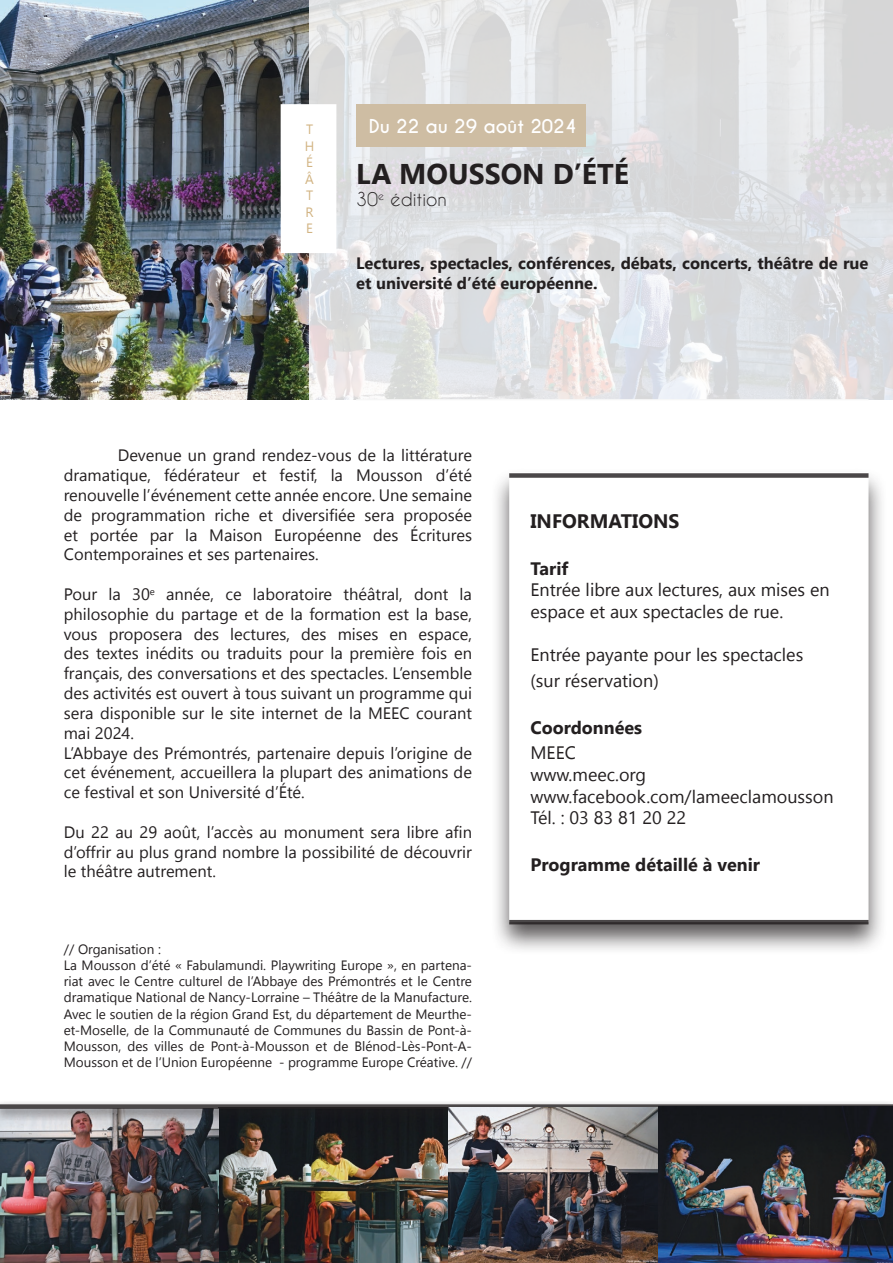
<style>
.page{position:relative;width:893px;height:1263px;background:#fff}
.page>*{position:absolute;margin:0;border:0;box-sizing:border-box;transform-origin:0 0}
.t1{font:700 28.5px "Gadugi";color:#231f20}
.t2{font:700 19.5px "Gadugi";color:#231f20}
.t3{font:18px/21.6px "Gadugi";color:#231f20}
.t4{font:700 18px "Gadugi";color:#231f20}
.t5{font:700 18px "Caviar Dreams";color:#fff}
.t6{font:18px "Caviar Dreams";color:#231f20}
.t7{font:16.5px/19.8px "Gadugi";color:#231f20;text-align:justify}
.t8{font:700 16.5px/19.8px "Gadugi";color:#231f20}
.t9{font:13.5px/16.2px "Gadugi";color:#231f20}
.t10{font:13.5px/16.5px "Gadugi";color:#d2b483;text-align:justify}
</style>
<div class="page">
<img style="left:0;top:0;width:310px;height:399px">
<div style="left:491px;top:468px;width:396px;height:488px;background:#231f20;opacity:.75"></div>
<div style="left:509px;top:472px;width:359px;height:450px;background:#fff;border:2px solid #fff"></div>
<svg style="left:509px;top:920px;width:359px;height:4px"></svg>
<div style="left:509px;top:473px;width:359px;height:5px;background:#4a4748"></div>
<svg style="left:310px;top:0;width:583px;height:400px;background:#dfe0e2"></svg>
<div style="left:356px;top:104px;width:230px;height:43px;background:#cebda3"></div>
<div style="left:281px;top:104px;width:55px;height:149px;background:#fff"></div>
<img style="left:0;top:1122px;width:658px;height:141px">
<div style="left:0;top:1099px;width:893px;height:23px;background:#231f20;opacity:.87"></div>
<svg style="left:0;top:1104px;width:893px;height:5px;background:#5e5c5d"></svg>
<img style="left:658px;top:1106px;width:235px;height:157px">
<p class="t10" style="left:305px;top:121px;width:11px">T H É Â T R E</p>
<p class="t5" style="left:369px;top:115px;width:209px">Du 22 au 29 août 2024</p>
<h1 class="t1" style="left:356px;top:157px;width:274px">LA MOUSSON D’ÉTÉ</h1>
<p class="t6" style="left:356px;top:188px;width:92px">30<sup>e</sup> édition</p>
<p class="t8" style="left:356px;top:253px;width:514px">Lectures, spectacles, conférences, débats, concerts, théâtre de rue et université d’été européenne.</p>
<p class="t7" style="left:64px;top:446px;width:410px;text-indent:54px">Devenue un grand rendez-vous de la littérature dramatique, fédérateur et festif, la Mousson d’été renouvelle l’événement cette année encore. Une semaine de programmation riche et diversifiée sera proposée et portée par la Maison Européenne des Écritures Contemporaines et ses partenaires.</p>
<p class="t7" style="left:64px;top:584px;width:410px;text-align:left">Pour la 30<sup>e</sup> année, ce laboratoire théâtral, dont la philosophie du partage et de la formation est la base, vous proposera des lectures, des mises en espace, des textes inédits ou traduits pour la première fois en français, des conversations et des spectacles. L’ensemble des activités est ouvert à tous suivant un programme qui sera disponible sur le site internet de la MEEC courant mai 2024.<br>L’Abbaye des Prémontrés, partenaire depuis l’origine de cet événement, accueillera la plupart des animations de ce festival et son Université d’Été.</p>
<p class="t7" style="left:64px;top:822px;width:410px">Du 22 au 29 août, l’accès au monument sera libre afin d’offrir au plus grand nombre la possibilité de découvrir le théâtre autrement.</p>
<p class="t9" style="left:64px;top:941px;width:410px">// Organisation :<br>La Mousson d’été « Fabulamundi. Playwriting Europe », en partena&shy;riat avec le Centre culturel de l’Abbaye des Prémontrés et le Centre dramatique National de Nancy-Lorraine – Théâtre de la Manufacture.<br>Avec le soutien de la région Grand Est, du département de Meurthe&shy;et-Moselle, de la Communauté de Communes du Bassin de Pont-à-Mousson, des villes de Pont-à-Mousson et de Blénod-Lès-Pont-A-Mousson et de l’Union Européenne - programme Europe Créative. //</p>
<p class="t2" style="left:530px;top:509px;width:150px">INFORMATIONS</p>
<p class="t4" style="left:530px;top:558px;width:39px">Tarif</p>
<p class="t3" style="left:530px;top:579px;width:301px">Entrée libre aux lectures, aux mises en espace et aux spectacles de rue.</p>
<p class="t3" style="left:530px;top:642px;width:274px;line-height:25.5px">Entrée payante pour les spectacles (sur réservation)</p>
<p class="t4" style="left:530px;top:717px;width:113px">Coordonnées</p>
<p class="t3" style="left:530px;top:742px;width:305px">MEEC<br>www.meec.org www.facebook.com/lameeclamousson<br>Tél. : 03 83 81 20 22</p>
<p class="t4" style="left:530px;top:854px;width:231px">Programme détaillé à venir</p>
</div>
